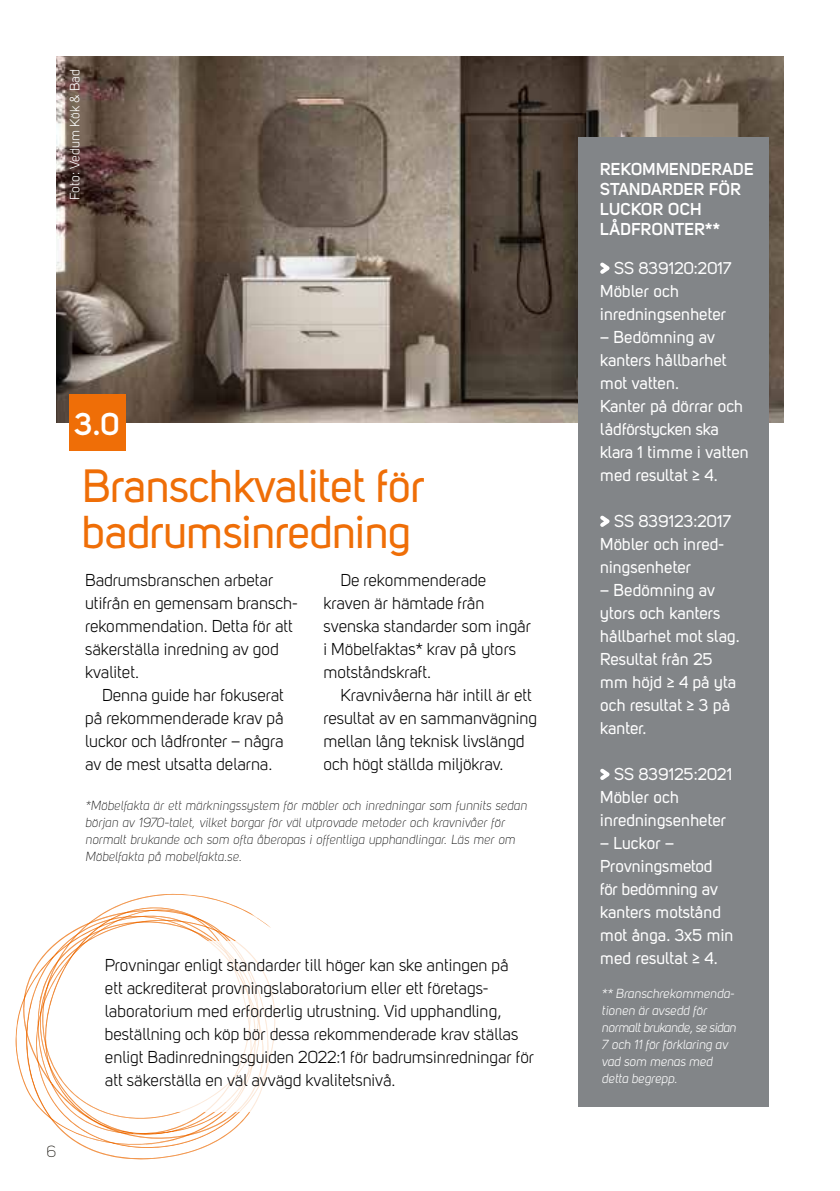
<style>
.page{position:relative;width:840px;height:1191px;background:#fff}
.page>*{position:absolute;margin:0;border:0;box-sizing:border-box;transform-origin:0 0}
.t1{font:46px/46px "Uni Sans Regular";letter-spacing:-.02em;color:#ef6e07}
.t2{font:700 32px "Uni Sans Semi";color:#fff}
.t3{font:17px/23px "Uni Sans Book";color:#000}
.t4{font:17px/23px "Uni Sans Regular";color:#fff}
.t5{font:700 17px/20px "Uni Sans Semi";letter-spacing:.01em;color:#fff}
.t6{font:16px "Uni Sans Light";color:#1e1b15}
.t7{font:13.4px "Uni Sans Book";color:#fff}
.t8{font:13px/17px "Uni Sans Light Italic";color:#000}
.t9{font:13px/17px "Uni Sans Book Italic";color:#fff}
</style>
<div class="page">
<img style="left:57px;top:57px;width:725px;height:365px">
<div style="left:578px;top:137px;width:190px;height:970px;background:#828588"></div>
<svg style="left:600px;top:262px;width:10px;height:12px"></svg>
<svg style="left:600px;top:515px;width:10px;height:12px"></svg>
<svg style="left:600px;top:768px;width:10px;height:12px"></svg>
<svg style="left:15px;top:893px;width:256px;height:267px"></svg>
<div style="left:145px;top:941px;width:262px;height:170px;background:#fff"></div>
<div style="left:69px;top:394px;width:56px;height:57px;background:#ef6e07"></div>
<p class="t7" style="left:67px;top:200px;width:132px;rotate:-90deg">Foto: Vedum Kök &amp; Bad</p>
<h2 class="t2" style="left:74px;top:404px;width:47px">3.0</h2>
<h1 class="t1" style="left:82px;top:462px;width:344px">Branschkvalitet för badrumsinredning</h1>
<p class="t3" style="left:85px;top:568px;width:214px">Badrumsbranschen arbetar utifrån en gemensam bransch&shy;rekommendation. Detta för att säkerställa inredning av god kvalitet.</p>
<p class="t3" style="left:85px;top:683px;width:200px;text-align:justify;text-indent:17px">Denna guide har fokuserat på rekommenderade krav på luckor och lådfronter – några av de mest utsatta delarna.</p>
<p class="t3" style="left:323px;top:568px;width:209px;text-indent:17px">De rekommenderade kraven är hämtade från svenska standarder som ingår i Möbelfaktas* krav på ytors motståndskraft.</p>
<p class="t3" style="left:323px;top:683px;width:215px;text-indent:17px">Kravnivåerna här intill är ett resultat av en sammanvägning mellan lång teknisk livslängd och högt ställda miljökrav.</p>
<p class="t8" style="left:85px;top:797px;width:443px">*Möbelfakta är ett märkningssystem för möbler och inredningar som funnits sedan början av 1970-talet, vilket borgar för väl utprovade metoder och kravnivåer för normalt brukande och som ofta åberopas i offentliga upphandlingar. Läs mer om Möbelfakta på mobelfakta.se.</p>
<p class="t6" style="left:47px;top:1142px;width:11px">6</p>
<p class="t3" style="left:105px;top:954px;width:430px">Provningar enligt standarder till höger kan ske antingen på<br>ett ackrediterat provningslaboratorium eller ett företags&shy;laboratorium med erforderlig utrustning. Vid upphandling, beställning och köp bör dessa rekommenderade krav ställas enligt Badinredningsguiden 2022:1 för badrumsinredningar för att säkerställa en väl avvägd kvalitetsnivå.</p>
<p class="t5" style="left:600px;top:159px;width:155px">REKOMMENDERADE<br>STANDARDER FÖR<br>LUCKOR OCH<br>LÅDFRONTER**</p>
<p class="t4" style="left:600px;top:256px;width:133px;text-indent:14px">SS 839120:2017<br>Möbler och inredningsenheter</p>
<p class="t4" style="left:600px;top:325px;width:150px">– Bedömning av kanters hållbarhet mot vatten.<br>Kanter på dörrar och lådförstycken ska klara 1 timme i vatten med resultat ≥ 4.</p>
<p class="t4" style="left:600px;top:509px;width:133px;text-indent:14px">SS 839123:2017<br>Möbler och inred&shy;ningsenheter</p>
<p class="t4" style="left:600px;top:578px;width:141px">– Bedömning av ytors och kanters hållbarhet mot slag.<br>Resultat från 25 mm höjd ≥ 4 på yta och resultat ≥ 3 på kanter.</p>
<p class="t4" style="left:600px;top:762px;width:133px;text-indent:14px">SS 839125:2021<br>Möbler och inredningsenheter</p>
<p class="t4" style="left:600px;top:831px;width:135px">– Luckor –<br>Provningsmetod för bedömning av kanters motstånd mot ånga. 3x5 min med resultat ≥ 4.</p>
<p class="t9" style="left:601px;top:984px;width:136px">** Branschrekommenda&shy;tionen är avsedd för normalt brukande, se sidan<br>7 och 11 för förklaring av vad som menas med detta begrepp.</p>
</div>
